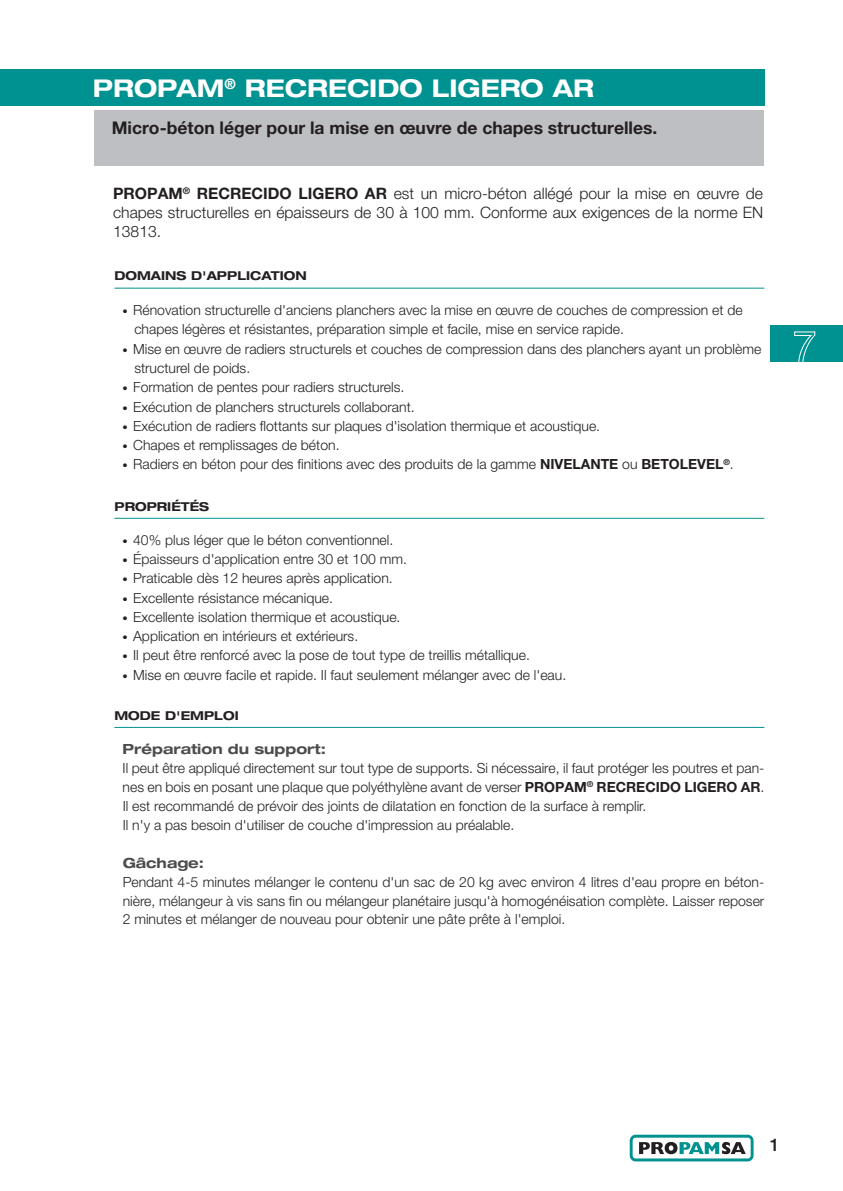
<style>
.page{position:relative;width:843px;height:1191px;background:#fff}
.page>*{position:absolute;margin:0;border:0;box-sizing:border-box;transform-origin:0 0}
.t1{font:700 expanded 24.5px "Helvetica Neue LT Std";color:#fff}
.t2{font:700 17.5px "Helvetica Neue LT Pro";color:#231f20}
.t3{font:500 17.5px "Helvetica Neue LT Std";color:#231f20}
.t4{font:300 15.75px/18.9px "Helvetica Neue LT Pro";color:#231f20;text-align:justify}
.t5{font:300 14px/18.9px "Helvetica Neue LT Pro";color:#231f20}
.t6{font:700 expanded 14px "Helvetica Neue LT Pro";color:#4b4c4d}
.t7{font:700 expanded 12.25px "Helvetica Neue LT Pro";color:#231f20}
.s1{font-weight:700}
.s2{font-size:10.5px}
</style>
<div class="page">
<svg style="left:630px;top:1134px;width:124px;height:27px"></svg>
<div style="left:0;top:69px;width:764px;height:36px;background:#009290"></div>
<div style="left:94px;top:110px;width:670px;height:56px;background:#bebfc2"></div>
<div style="left:770px;top:325px;width:73px;height:36px;background:#009290"></div>
<svg style="left:794px;top:331px;width:22px;height:31px"></svg>
<hr style="left:114px;top:288px;width:650px;height:1px;background:#009290">
<hr style="left:114px;top:518px;width:650px;height:1px;background:#009290">
<hr style="left:114px;top:727px;width:650px;height:1px;background:#009290">
<h1 class="t1" style="left:93px;top:73px;width:503px">PROPAM<sup>®</sup> RECRECIDO LIGERO AR</h1>
<p class="t2" style="left:112px;top:117px;width:547px">Micro-béton léger pour la mise en œuvre de chapes structurelles.</p>
<p class="t4" style="left:113px;top:183px;width:652px"><span class="s1">PROPAM</span><sup>®</sup> <span class="s1">RECRECIDO LIGERO AR</span> est un micro-béton allégé pour la mise en œuvre de chapes structurelles en épaisseurs de 30 à 100 mm. Conforme aux exigences de la norme EN 13813.</p>
<p class="t7" style="left:114px;top:268px;width:194px">DOMAINS D'APPLICATION</p>
<p class="t5" style="left:134px;top:300px;width:610px;text-indent:-12px"><span class="s2">•</span> Rénovation structurelle d'anciens planchers avec la mise en œuvre de couches de compression et de chapes légères et résistantes, préparation simple et facile, mise en service rapide.</p>
<p class="t5" style="left:134px;top:339px;width:628px;text-indent:-12px"><span class="s2">•</span> Mise en œuvre de radiers structurels et couches de compression dans des planchers ayant un problème structurel de poids.</p>
<p class="t5" style="left:123px;top:377px;width:283px"><span class="s2">•</span> Formation de pentes pour radiers structurels.</p>
<p class="t5" style="left:123px;top:397px;width:294px"><span class="s2">•</span> Exécution de planchers structurels collaborant.</p>
<p class="t5" style="left:123px;top:416px;width:479px"><span class="s2">•</span> Exécution de radiers flottants sur plaques d'isolation thermique et acoustique.</p>
<p class="t5" style="left:123px;top:435px;width:218px"><span class="s2">•</span> Chapes et remplissages de béton.</p>
<p class="t5" style="left:123px;top:454px;width:613px"><span class="s2">•</span> Radiers en béton pour des finitions avec des produits de la gamme <span class="s1">NIVELANTE</span> ou <span class="s1">BETOLEVEL</span><sup>®</sup>.</p>
<p class="t7" style="left:114px;top:499px;width:96px">PROPRIÉTÉS</p>
<p class="t5" style="left:123px;top:530px;width:272px"><span class="s2">•</span> 40% plus léger que le béton conventionnel.</p>
<p class="t5" style="left:123px;top:549px;width:286px"><span class="s2">•</span> Épaisseurs d'application entre 30 et 100 mm.</p>
<p class="t5" style="left:123px;top:568px;width:272px"><span class="s2">•</span> Praticable dès 12 heures après application.</p>
<p class="t5" style="left:123px;top:588px;width:212px"><span class="s2">•</span> Excellente résistance mécanique.</p>
<p class="t5" style="left:123px;top:607px;width:279px"><span class="s2">•</span> Excellente isolation thermique et acoustique.</p>
<p class="t5" style="left:123px;top:626px;width:237px"><span class="s2">•</span> Application en intérieurs et extérieurs.</p>
<p class="t5" style="left:123px;top:645px;width:409px"><span class="s2">•</span> Il peut être renforcé avec la pose de tout type de treillis métallique.</p>
<p class="t5" style="left:123px;top:665px;width:445px"><span class="s2">•</span> Mise en œuvre facile et rapide. Il faut seulement mélanger avec de l'eau.</p>
<p class="t7" style="left:114px;top:708px;width:126px">MODE D'EMPLOI</p>
<p class="t6" style="left:123px;top:740px;width:205px">Préparation du support:</p>
<p class="t5" style="left:123px;top:758px;width:643px">Il peut être appliqué directement sur tout type de supports. Si nécessaire, il faut protéger les poutres et pan&shy;nes en bois en posant une plaque que polyéthylène avant de verser <span class="s1">PROPAM</span><sup>®</sup> <span class="s1">RECRECIDO LIGERO AR</span>.<br>Il est recommandé de prévoir des joints de dilatation en fonction de la surface à remplir.<br>Il n'y a pas besoin d'utiliser de couche d'impression au préalable.</p>
<p class="t6" style="left:123px;top:854px;width:83px">Gâchage:</p>
<p class="t5" style="left:123px;top:872px;width:643px;text-align:justify">Pendant 4-5 minutes mélanger le contenu d'un sac de 20 kg avec environ 4 litres d'eau propre en béton&shy;nière, mélangeur à vis sans fin ou mélangeur planétaire jusqu'à homogénéisation complète. Laisser reposer 2 minutes et mélanger de nouveau pour obtenir une pâte prête à l'emploi.</p>
<p class="t3" style="left:770px;top:1134px;width:11px">1</p>
</div>
